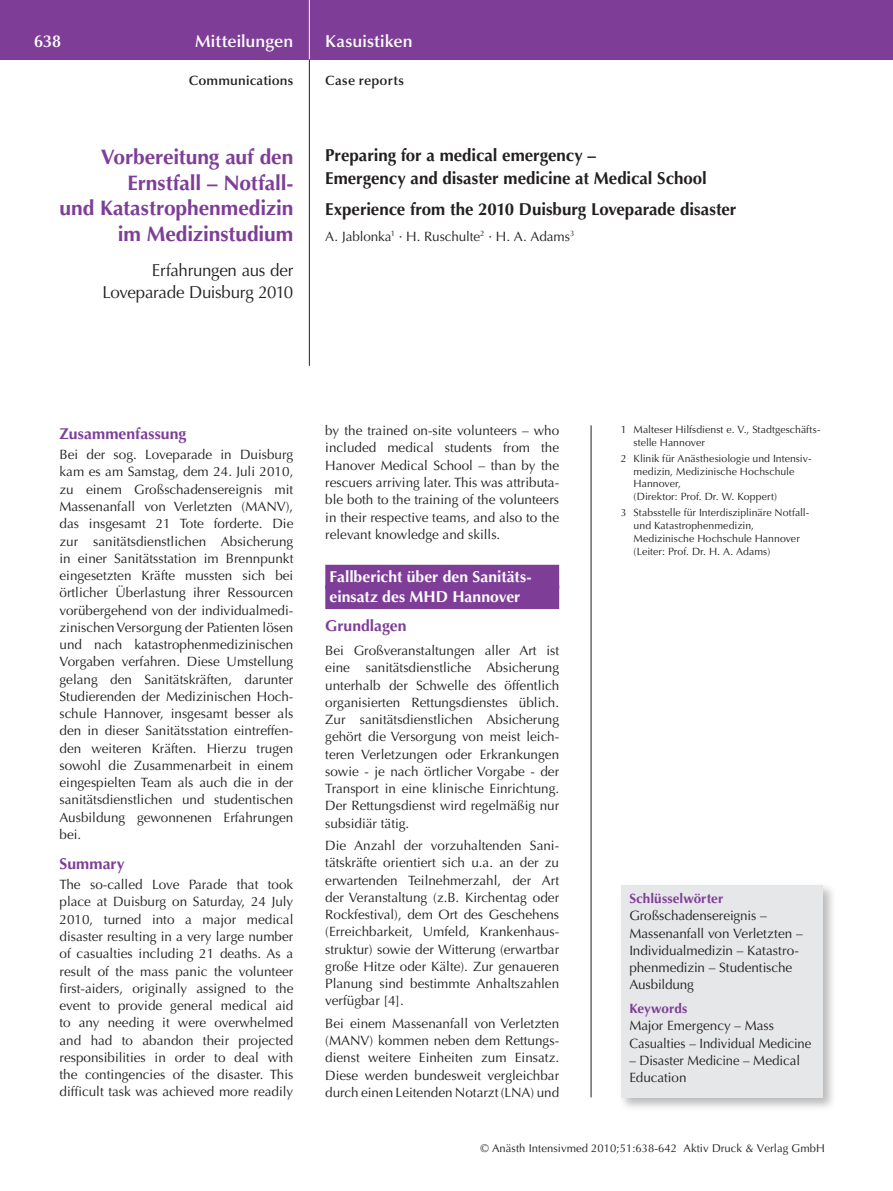
<style>
.page{position:relative;width:893px;height:1191px;background:#fff}
.page>*{position:absolute;margin:0;border:0;box-sizing:border-box;transform-origin:0 0}
.t1{font:700 21px/25.5px "Optima";letter-spacing:-.005em;color:#7e3e98;text-align:right}
.t2{font:700 17.25px/22.5px "Optima";letter-spacing:-.005em;color:#231f20}
.t3{font:17.25px/22.5px "Optima";letter-spacing:-.02em;color:#231f20;text-align:right}
.t4{font:600 17.25px "Optima";color:#fff}
.t5{font:700 15.75px/20.2px "Optima";color:#fff}
.t6{font:700 15.75px "Optima";letter-spacing:.005em;color:#7e3e98}
.t7{font:13.5px/17.2px "Optima";color:#231f20;text-align:justify}
.t8{font:13.5px/17.2px "Optima";color:#231f20;scale:.96 1}
.t9{font:600 13.5px "Optima";letter-spacing:.015em;color:#231f20}
.t10{font:700 13.5px "Optima";letter-spacing:.005em;color:#7e3e98}
.t11{font:11.25px "Optima";letter-spacing:.005em;color:#231f20}
.t12{font:10.5px/12.8px "Optima";letter-spacing:.005em;color:#231f20}
</style>
<div class="page">
<div style="left:0;top:0;width:893px;height:60px;background:#7e3e98"></div>
<hr style="left:309px;top:0;width:1px;height:60px;background:#fff">
<hr style="left:309px;top:60px;width:1px;height:306px;background:#231f20">
<hr style="left:591px;top:425px;width:1px;height:672px;background:#231f20">
<div style="left:619px;top:882px;width:218px;height:229px;background:#231f20;opacity:.3"></div>
<div style="left:621px;top:884px;width:202px;height:213px;background:#e6e7e9"></div>
<div style="left:325px;top:565px;width:234px;height:24px;background:#7e3e98"></div>
<div style="left:325px;top:585px;width:234px;height:24px;background:#7e3e98"></div>
<p class="t4" style="left:34px;top:31px;width:29px">638</p>
<p class="t4" style="left:195px;top:31px;width:100px">Mitteilungen</p>
<p class="t4" style="left:325px;top:31px;width:89px">Kasuistiken</p>
<p class="t9" style="left:189px;top:73px;width:106px">Communications</p>
<p class="t9" style="left:325px;top:73px;width:80px">Case reports</p>
<h1 class="t1" style="left:60px;top:145px;width:235px">Vorbereitung auf den<br>Ernstfall – Notfall-<br>und Katastrophenmedizin im Medizinstudium</h1>
<p class="t3" style="left:102px;top:259px;width:192px">Erfahrungen aus der<br>Loveparade Duisburg 2010</p>
<p class="t2" style="left:325px;top:145px;width:383px">Preparing for a medical emergency –<br>Emergency and disaster medicine at Medical School</p>
<p class="t2" style="left:325px;top:198px;width:412px">Experience from the 2010 Duisburg Loveparade disaster</p>
<p class="t7" style="left:325px;top:228px;width:251px">A. Jablonka<sup>1</sup> · H. Ruschulte<sup>2</sup> · H. A. Adams<sup>3</sup></p>
<p class="t6" style="left:60px;top:424px;width:128px">Zusammenfassung</p>
<p class="t7" style="left:60px;top:446px;width:235px">Bei der sog. Loveparade in Duisburg kam es am Samstag, dem 24. Juli 2010, zu einem Großschadensereignis mit Massenanfall von Verletzten (MANV), das insgesamt 21 Tote forderte. Die zur sanitätsdienstlichen Absicherung in einer Sanitätsstation im Brennpunkt eingesetzten Kräfte mussten sich bei örtlicher Überlastung ihrer Ressourcen vorübergehend von der individualmedi&shy;zinischen Versorgung der Patienten lösen und nach katastrophenmedizinischen Vorgaben verfahren. Diese Umstellung gelang den Sanitätskräften, darunter Studierenden der Medizinischen Hoch&shy;schule Hannover, insgesamt besser als den in dieser Sanitätsstation eintreffen&shy;den weiteren Kräften. Hierzu trugen sowohl die Zusammenarbeit in einem eingespielten Team als auch die in der sanitätsdienstlichen und studentischen Ausbildung gewonnenen Erfahrungen bei.</p>
<p class="t6" style="left:60px;top:854px;width:67px">Summary</p>
<p class="t7" style="left:60px;top:876px;width:235px">The so-called Love Parade that took place at Duisburg on Saturday, 24 July 2010, turned into a major medical disaster resulting in a very large number of casualties including 21 deaths. As a result of the mass panic the volunteer first-aiders, originally assigned to the event to provide general medical aid to any needing it were overwhelmed and had to abandon their projected responsibilities in order to deal with the contingencies of the disaster. This difficult task was achieved more readily</p>
<p class="t7" style="left:325px;top:422px;width:235px">by the trained on-site volunteers – who included medical students from the Hanover Medical School – than by the rescuers arriving later. This was attributa&shy;ble both to the training of the volunteers in their respective teams, and also to the relevant knowledge and skills.</p>
<p class="t5" style="left:330px;top:567px;width:204px">Fallbericht über den Sanitäts&shy;einsatz des MHD Hannover</p>
<p class="t6" style="left:325px;top:616px;width:83px">Grundlagen</p>
<p class="t7" style="left:325px;top:642px;width:235px">Bei Großveranstaltungen aller Art ist eine sanitätsdienstliche Absicherung unterhalb der Schwelle des öffentlich organisierten Rettungsdienstes üblich.<br>Zur sanitätsdienstlichen Absicherung gehört die Versorgung von meist leich&shy;teren Verletzungen oder Erkrankungen sowie - je nach örtlicher Vorgabe - der Transport in eine klinische Einrichtung.<br>Der Rettungsdienst wird regelmäßig nur subsidiär tätig.</p>
<p class="t7" style="left:325px;top:837px;width:235px">Die Anzahl der vorzuhaltenden Sani&shy;tätskräfte orientiert sich u.a. an der zu erwartenden Teilnehmerzahl, der Art der Veranstaltung (z.B. Kirchentag oder Rockfestival), dem Ort des Geschehens (Erreichbarkeit, Umfeld, Krankenhaus&shy;struktur) sowie der Witterung (erwartbar große Hitze oder Kälte). Zur genaueren Planung sind bestimmte Anhaltszahlen verfügbar [4].</p>
<p class="t7" style="left:325px;top:1014px;width:235px">Bei einem Massenanfall von Verletzten (MANV) kommen neben dem Rettungs&shy;dienst weitere Einheiten zum Einsatz.<br>Diese werden bundesweit vergleichbar durch einen Leitenden Notarzt (LNA) und</p>
<p class="t12" style="left:634px;top:423px;width:188px;text-indent:-13px">1 Malteser Hilfsdienst e. V., Stadtgeschäfts&shy;stelle Hannover</p>
<p class="t12" style="left:634px;top:452px;width:179px;text-indent:-13px">2 Klinik für Anästhesiologie und Intensiv&shy;medizin, Medizinische Hochschule<br>Hannover,<br>(Direktor: Prof. Dr. W. Koppert)</p>
<p class="t12" style="left:634px;top:506px;width:177px;text-indent:-13px">3 Stabsstelle für Interdisziplinäre Notfall&shy;und Katastrophenmedizin, Medizinische Hochschule Hannover (Leiter: Prof. Dr. H. A. Adams)</p>
<p class="t10" style="left:629px;top:890px;width:95px">Schlüsselwörter</p>
<p class="t7" style="left:629px;top:907px;width:175px;text-align:left">Großschadensereignis –<br>Massenanfall von Verletzten –<br>Individualmedizin – Katastro&shy;phenmedizin – Studentische<br>Ausbildung</p>
<p class="t10" style="left:629px;top:1000px;width:60px">Keywords</p>
<p class="t7" style="left:629px;top:1017px;width:183px">Major Emergency – Mass<br>Casualties – Individual Medicine</p>
<p class="t8" style="left:629px;top:1051px;width:180px">– Disaster Medicine – Medical<br>Education</p>
<p class="t11" style="left:480px;top:1142px;width:346px">© Anästh Intensivmed 2010;51:638-642 Aktiv Druck &amp; Verlag GmbH</p>
</div>
